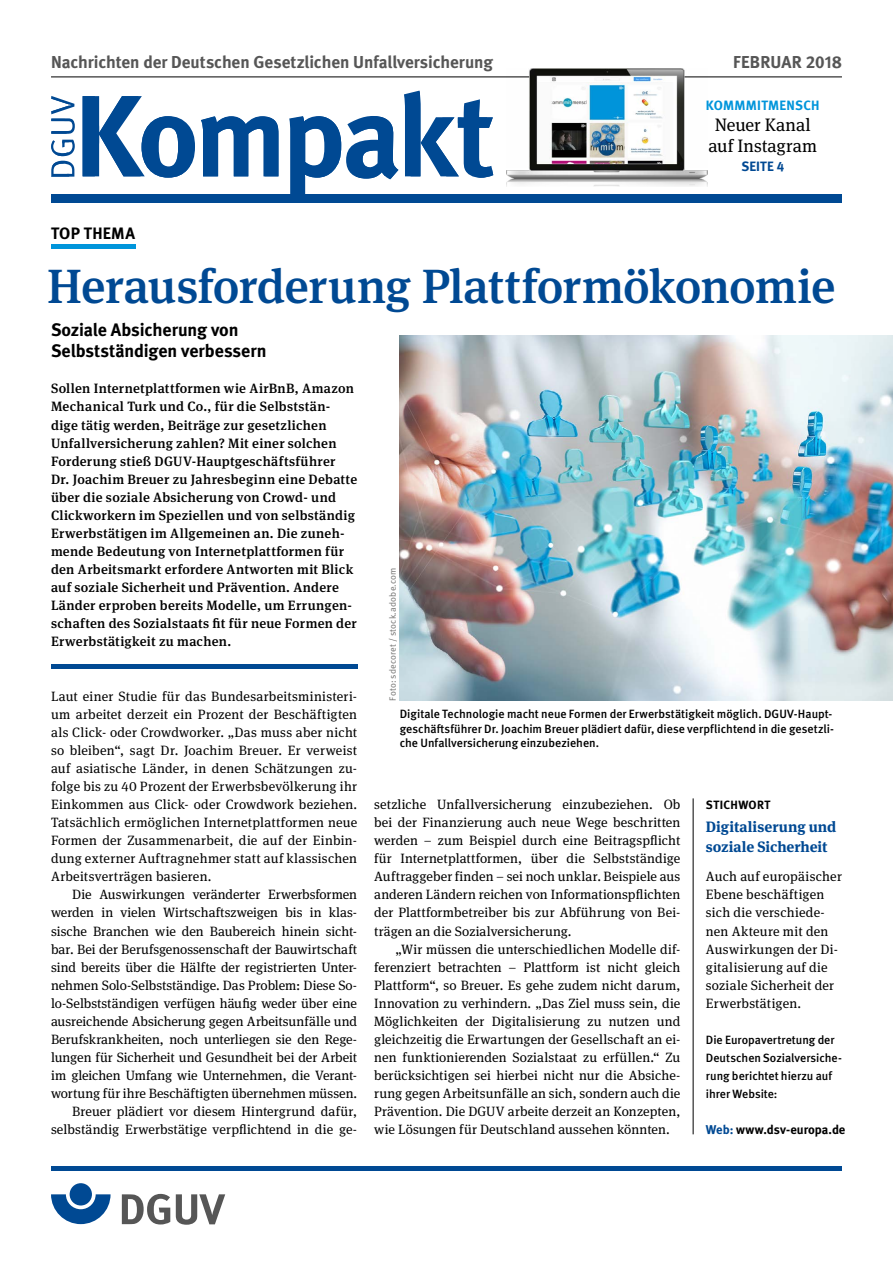
<style>
.page{position:relative;width:893px;height:1263px;background:#fff}
.page>*{position:absolute;margin:0;border:0;box-sizing:border-box;transform-origin:0 0}
.Hauptüberschrift__Ti{font:500 48px "DGUV Meta Serif";letter-spacing:-.015em;color:#004993}
.Subheadline{font:700 18px/21.6px "DGUV Meta";letter-spacing:-.005em;color:#000}
.Teaser__Text{font:18px/21px "DGUV Meta Serif";color:#000;text-align:center}
.Nachrichten_der_DGUV{font:700 17.25px "DGUV Meta";letter-spacing:-.005em;color:#565656}
.Ausgabe__Datum{font:700 17.25px "DGUV Meta";letter-spacing:.005em;color:#565656}
.Rubrik__Titel{font:700 16.5px "DGUV Meta";letter-spacing:.015em;color:#000}
.Headline__Stichwort{font:700 15px "DGUV Meta Serif";letter-spacing:-.005em;color:#004993}
.Fließtext{font:13.5px/18px "DGUV Meta Serif";letter-spacing:.01em;color:#000;text-align:justify}
.Introtext{font:500 13.5px/18px "DGUV Meta Serif";letter-spacing:.02em;color:#000}
.Erster_Absatz{font:13.5px/18px "DGUV Meta Serif";letter-spacing:.02em;color:#000;text-align:justify}
.Erster_Absatz__links{font:13.5px/18px "DGUV Meta Serif";letter-spacing:.02em;color:#000}
.Teaser__Rubrik{font:700 13.5px "DGUV Meta";letter-spacing:.02em;color:#0095db}
.Teaser__Rubrik-2{font:700 13.5px "DGUV Meta";letter-spacing:.01em;color:#004993}
.Weblink{font:700 12.75px "DGUV Meta";color:#000}
.Bildzeile{font:500 12px/14.4px "DGUV Meta";color:#000}
.Erster_Absatz__links-2{font:500 12px/18px "DGUV Meta";color:#000}
.Rubrik{font:700 12px "DGUV Meta";letter-spacing:.03em;color:#000}
.Bildquelle{font:9px "DGUV Meta";letter-spacing:.02em;color:#6f6f6e}
.s1{color:#004993}
</style>
<div class="page">
<hr style="left:51px;top:77px;width:791px;height:1px;background:#000">
<svg style="left:51px;top:1194px;width:60px;height:30px"></svg>
<div style="left:70px;top:1183px;width:22px;height:22px;background:#004993;border-radius:50%"></div>
<svg style="left:122px;top:1194px;width:48px;height:30px"></svg>
<svg style="left:176px;top:1194px;width:49px;height:31px"></svg>
<hr style="left:51px;top:1166px;width:791px;height:4px;background:#004993">
<svg style="left:51px;top:91px;width:442px;height:104px"></svg>
<div style="left:51px;top:195px;width:791px;height:8px;background:#004993"></div>
<div style="left:51px;top:664px;width:306px;height:5px;background:#004993"></div>
<div style="left:51px;top:244px;width:84px;height:5px;background:#0095db"></div>
<hr style="left:693px;top:798px;width:1px;height:336px;background:#000">
<img style="left:400px;top:336px;width:493px;height:365px">
<img style="left:507px;top:68px;width:200px;height:119px">
<p class="Nachrichten_der_DGUV" style="left:51px;top:52px;width:443px">Nachrichten der Deutschen Gesetzlichen Unfallversicherung</p>
<p class="Ausgabe__Datum" style="left:733px;top:52px;width:110px">FEBRUAR 2018</p>
<p class="Rubrik__Titel" style="left:51px;top:223px;width:85px">TOP THEMA</p>
<p class="Teaser__Rubrik" style="left:706px;top:97px;width:115px">KOMMMITMENSCH</p>
<p class="Teaser__Text" style="left:708px;top:115px;width:110px">Neuer Kanal auf Instagram</p>
<p class="Teaser__Rubrik-2" style="left:741px;top:159px;width:44px">SEITE 4</p>
<h2 class="Hauptüberschrift__Ti" style="left:47px;top:258px;width:790px">Herausforderung Plattformökonomie</h2>
<h3 class="Subheadline" style="left:51px;top:319px;width:217px">Soziale Absicherung von<br>Selbstständigen verbessern</h3>
<p class="Introtext" style="left:51px;top:380px;width:308px">Sollen Internetplattformen wie AirBnB, Amazon Mechanical Turk und Co., für die Selbststän&shy;dige tätig werden, Beiträge zur gesetzlichen Unfallversicherung zahlen? Mit einer solchen Forderung stieß DGUV-Hauptgeschäftsführer Dr. Joachim Breuer zu Jahresbeginn eine Debatte über die soziale Absicherung von Crowd- und Clickworkern im Speziellen und von selbständig Erwerbstätigen im Allgemeinen an. Die zuneh&shy;mende Bedeutung von Internetplattformen für den Arbeitsmarkt erfordere Antworten mit Blick auf soziale Sicherheit und Prävention. Andere Länder erproben bereits Modelle, um Errungen&shy;schaften des Sozialstaats fit für neue Formen der Erwerbstätigkeit zu machen.</p>
<p class="Bildquelle" style="left:388px;top:701px;width:135px;rotate:-90deg">Foto: sdecoret / stock.adobe.com</p>
<p class="Erster_Absatz" style="left:51px;top:687px;width:308px">Laut einer Studie für das Bundesarbeitsministeri&shy;um arbeitet derzeit ein Prozent der Beschäftigten als Click- oder Crowdworker. „Das muss aber nicht so bleiben“, sagt Dr. Joachim Breuer. Er verweist auf asiatische Länder, in denen Schätzungen zu&shy;folge bis zu 40 Prozent der Erwerbsbevölkerung ihr Einkommen aus Click- oder Crowdwork beziehen.<br>Tatsächlich ermöglichen Internetplattformen neue Formen der Zusammenarbeit, die auf der Einbin&shy;dung externer Auftragnehmer statt auf klassischen Arbeitsverträgen basieren.</p>
<p class="Fließtext" style="left:51px;top:886px;width:308px;text-indent:21px">Die Auswirkungen veränderter Erwerbsformen werden in vielen Wirtschaftszweigen bis in klas&shy;sische Branchen wie den Baubereich hinein sicht&shy;bar. Bei der Berufsgenossenschaft der Bauwirtschaft sind bereits über die Hälfte der registrierten Unter&shy;nehmen Solo-Selbstständige. Das Problem: Diese So&shy;lo-Selbstständigen verfügen häufig weder über eine ausreichende Absicherung gegen Arbeitsunfälle und Berufskrankheiten, noch unterliegen sie den Rege&shy;lungen für Sicherheit und Gesundheit bei der Arbeit im gleichen Umfang wie Unternehmen, die Verant&shy;wortung für ihre Beschäftigten übernehmen müssen.</p>
<p class="Fließtext" style="left:51px;top:1103px;width:308px;text-align:right">Breuer plädiert vor diesem Hintergrund dafür, selbständig Erwerbstätige verpflichtend in die ge-</p>
<p class="Bildzeile" style="left:400px;top:707px;width:436px">Digitale Technologie macht neue Formen der Erwerbstätigkeit möglich. DGUV-Haupt&shy;geschäftsführer Dr. Joachim Breuer plädiert dafür, diese verpflichtend in die gesetzli&shy;che Unfallversicherung einzubeziehen.</p>
<p class="Fließtext" style="left:374px;top:796px;width:308px">setzliche Unfallversicherung einzubeziehen. Ob bei der Finanzierung auch neue Wege beschritten werden – zum Beispiel durch eine Beitragspflicht für Internetplattformen, über die Selbstständige Auftraggeber finden – sei noch unklar. Beispiele aus anderen Ländern reichen von Informationspflichten der Plattformbetreiber bis zur Abführung von Bei&shy;trägen an die Sozialversicherung.</p>
<p class="Fließtext" style="left:374px;top:940px;width:308px;text-indent:21px">„Wir müssen die unterschiedlichen Modelle dif&shy;ferenziert betrachten – Plattform ist nicht gleich Plattform“, so Breuer. Es gehe zudem nicht darum, Innovation zu verhindern. „Das Ziel muss sein, die Möglichkeiten der Digitalisierung zu nutzen und gleichzeitig die Erwartungen der Gesellschaft an ei&shy;nen funktionierenden Sozialstaat zu erfüllen.“ Zu berücksichtigen sei hierbei nicht nur die Absiche&shy;rung gegen Arbeitsunfälle an sich, sondern auch die Prävention. Die DGUV arbeite derzeit an Konzepten, wie Lösungen für Deutschland aussehen könnten.</p>
<h1 class="Rubrik" style="left:706px;top:798px;width:66px">STICHWORT</h1>
<p class="Headline__Stichwort" style="left:706px;top:818px;width:132px">Digitaliserung und</p>
<p class="Headline__Stichwort" style="left:706px;top:837px;width:123px">soziale Sicherheit</p>
<p class="Erster_Absatz__links" style="left:706px;top:868px;width:138px">Auch auf europäischer<br>Ebene beschäftigen sich die verschiede&shy;nen Akteure mit den<br>Auswirkungen der Di&shy;gitalisierung auf die soziale Sicherheit der<br>Erwerbstätigen.</p>
<p class="Erster_Absatz__links-2" style="left:706px;top:1031px;width:136px">Die Europavertretung der<br>Deutschen Sozialversiche&shy;rung berichtet hierzu auf ihrer Website:</p>
<p class="Weblink" style="left:706px;top:1122px;width:141px"><span class="s1">Web:</span> www.dsv-europa.de</p>
</div>
